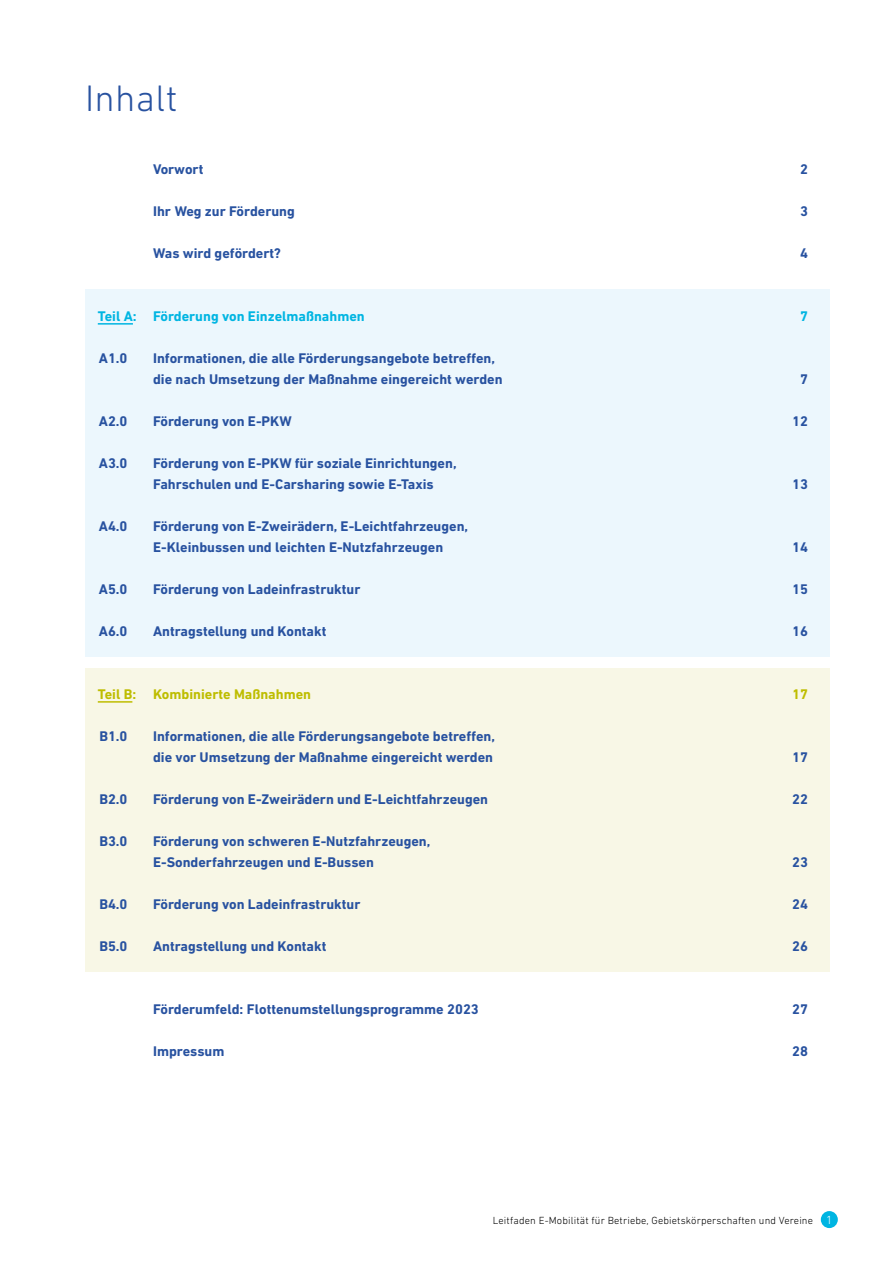
<style>
.page{position:relative;width:893px;height:1263px;background:#fff}
.page>*{position:absolute;margin:0;border:0;box-sizing:border-box;transform-origin:0 0}
.t1{font:300 37.5px "DIN Next LT Pro";letter-spacing:.01em;color:#2852a0}
.t2{font:700 14.25px/21px "DIN Next LT Pro";color:#2852a0}
.t3{font:700 14.25px "DIN Next LT Pro";color:#00b5e2}
.t4{font:700 14.25px "DIN Next LT Pro";color:#bebd00}
.t5{font:300 10.5px "DIN Next LT Pro";letter-spacing:.015em;color:#000}
.s1{font-size:12px;color:#fff}
</style>
<div class="page">
<div style="left:85px;top:289px;width:744px;height:368px;background:#ecf7fd"></div>
<div style="left:85px;top:669px;width:744px;height:303px;background:#f8f7e6"></div>
<hr style="left:98px;top:323px;width:35px;height:2px;background:#00b5e2">
<hr style="left:98px;top:701px;width:34px;height:2px;background:#bebd00">
<div style="left:821px;top:1211px;width:17px;height:17px;background:#00b5e2;border-radius:50%"></div>
<p class="t1" style="left:85px;top:76px;width:94px">Inhalt</p>
<p class="t2" style="left:153px;top:158px;width:52px">Vorwort</p>
<p class="t2" style="left:800px;top:158px;width:9px">2</p>
<p class="t2" style="left:153px;top:200px;width:143px">Ihr Weg zur Förderung</p>
<p class="t2" style="left:800px;top:200px;width:9px">3</p>
<p class="t2" style="left:153px;top:242px;width:129px">Was wird gefördert?</p>
<p class="t2" style="left:800px;top:242px;width:9px">4</p>
<p class="t3" style="left:98px;top:308px;width:268px">Teil A: Förderung von Einzelmaßnahmen</p>
<p class="t3" style="left:800px;top:308px;width:9px">7</p>
<p class="t2" style="left:99px;top:347px;width:30px">A1.0</p>
<p class="t2" style="left:153px;top:347px;width:351px">Informationen, die alle Förderungsangebote betrefen, die nach Umsetzung der Maßnahme eingereicht werden</p>
<p class="t2" style="left:800px;top:368px;width:9px">7</p>
<p class="t2" style="left:99px;top:410px;width:30px">A2.0</p>
<p class="t2" style="left:153px;top:410px;width:140px">Förderung von E-PKW</p>
<p class="t2" style="left:792px;top:410px;width:17px">12</p>
<p class="t2" style="left:99px;top:452px;width:30px">A3.0</p>
<p class="t2" style="left:153px;top:452px;width:305px">Förderung von E-PKW für soziale Einrichtungen,<br>Fahrschulen und E-Carsharing sowie E-Taxis</p>
<p class="t2" style="left:792px;top:473px;width:17px">13</p>
<p class="t2" style="left:99px;top:515px;width:30px">A4.0</p>
<p class="t2" style="left:153px;top:515px;width:317px">Förderung von E-Zweirädern, E-Leichtfahrzeugen,<br>E-Kleinbussen und leichten E-Nutzfahrzeugen</p>
<p class="t2" style="left:792px;top:536px;width:17px">14</p>
<p class="t2" style="left:99px;top:578px;width:30px">A5.0</p>
<p class="t2" style="left:153px;top:578px;width:209px">Förderung von Ladeinfrastruktur</p>
<p class="t2" style="left:792px;top:578px;width:17px">15</p>
<p class="t2" style="left:99px;top:620px;width:30px">A6.0</p>
<p class="t2" style="left:153px;top:620px;width:175px">Antragstellung und Kontakt</p>
<p class="t2" style="left:792px;top:620px;width:17px">16</p>
<p class="t4" style="left:98px;top:686px;width:215px">Teil B: Kombinierte Maßnahmen</p>
<p class="t4" style="left:792px;top:686px;width:17px">17</p>
<p class="t2" style="left:99px;top:725px;width:30px">B1.0</p>
<p class="t2" style="left:153px;top:725px;width:343px">Informationen, die alle Förderungsangebote betrefen, die vor Umsetzung der Maßnahme eingereicht werden</p>
<p class="t2" style="left:792px;top:746px;width:17px">17</p>
<p class="t2" style="left:99px;top:788px;width:30px">B2.0</p>
<p class="t2" style="left:153px;top:788px;width:337px">Förderung von E-Zweirädern und E-Leichtfahrzeugen</p>
<p class="t2" style="left:792px;top:788px;width:17px">22</p>
<p class="t2" style="left:99px;top:830px;width:30px">B3.0</p>
<p class="t2" style="left:153px;top:830px;width:279px">Förderung von schweren E-Nutzfahrzeugen,<br>E-Sonderfahrzeugen und E-Bussen</p>
<p class="t2" style="left:792px;top:851px;width:17px">23</p>
<p class="t2" style="left:99px;top:893px;width:30px">B4.0</p>
<p class="t2" style="left:153px;top:893px;width:209px">Förderung von Ladeinfrastruktur</p>
<p class="t2" style="left:792px;top:893px;width:17px">24</p>
<p class="t2" style="left:99px;top:935px;width:30px">B5.0</p>
<p class="t2" style="left:153px;top:935px;width:175px">Antragstellung und Kontakt</p>
<p class="t2" style="left:792px;top:935px;width:17px">26</p>
<p class="t2" style="left:153px;top:998px;width:327px">Förderumfeld: Flottenumstellungsprogramme 2023</p>
<p class="t2" style="left:792px;top:998px;width:17px">27</p>
<p class="t2" style="left:153px;top:1040px;width:73px">Impressum</p>
<p class="t2" style="left:792px;top:1040px;width:17px">28</p>
<p class="t5" style="left:493px;top:1214px;width:341px">Leitfaden E-Mobilität für Betriebe, Gebietskörperschaften und Vereine <span class="s1">1</span></p>
</div>
